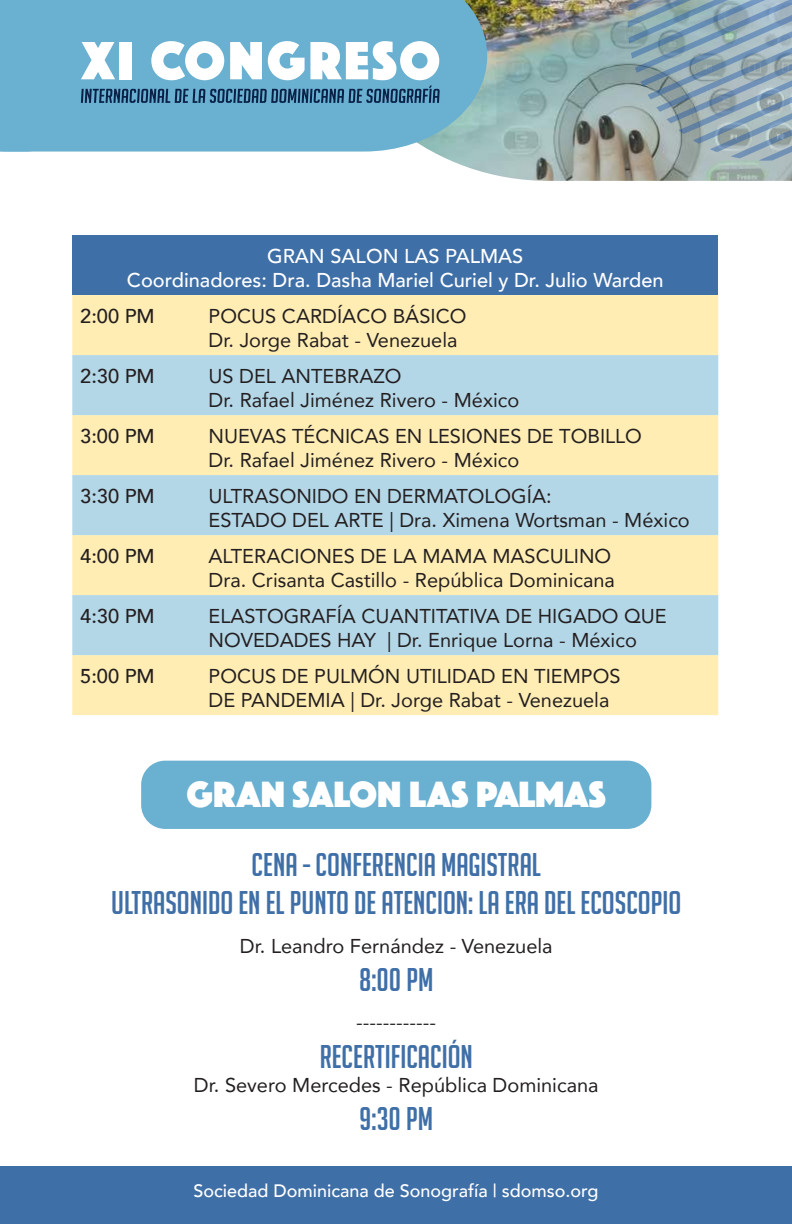
<style>
.page{position:relative;width:792px;height:1224px;background:#fff}
.page>*{position:absolute;margin:0;border:0;box-sizing:border-box;transform-origin:0 0}
.t1{font:38px "Phosphate Solid";color:#fff}
.t2{font:32px/38.4px "Big Noodle Titling";color:#3f6fa7;text-align:center}
.t3{font:20px/24px "Avenir";color:#231f20}
.t4{font:500 20px/24px "Avenir";color:#fff;text-align:center}
.t5{font:500 20px "Avenir";color:#231f20}
.t6{font:500 18px "Avenir";color:#fff}
</style>
<div class="page">
<img style="left:433px;top:0;width:359px;height:181px">
<svg style="left:32px;top:0;width:455px;height:152px;fill:#69b0d1"></svg>
<div style="left:0;top:0;width:32px;height:152px;background:#69b0d1"></div>
<svg style="left:628px;top:0;width:164px;height:161px"></svg>
<svg style="left:81px;top:42px;width:34px;height:37px"></svg>
<div style="left:119px;top:42px;width:12px;height:37px;background:#fff"></div>
<svg style="left:151px;top:41px;width:73px;height:39px"></svg>
<svg style="left:230px;top:42px;width:32px;height:37px"></svg>
<svg style="left:268px;top:41px;width:171px;height:39px"></svg>
<svg style="left:81px;top:86px;width:359px;height:17px"></svg>
<div style="left:0;top:1166px;width:792px;height:58px;background:#3f6fa7"></div>
<div style="left:72px;top:235px;width:646px;height:60px;background:#3f6fa7"></div>
<div style="left:72px;top:295px;width:646px;height:420px;background:#ffedb3"></div>
<svg style="left:72px;top:355px;width:646px;height:300px;fill:#b4d7e8"></svg>
<div style="left:141px;top:761px;width:510px;height:68px;background:#69b0d1;border-radius:24px"></div>
<p class="t4" style="left:127px;top:243px;width:538px">GRAN SALON LAS PALMAS<br>Coordinadores: Dra. Dasha Mariel Curiel y Dr. Julio Warden</p>
<p class="t5" style="left:80px;top:299px;width:76px">2:00 PM</p>
<p class="t3" style="left:209px;top:304px;width:259px">POCUS CARDÍACO BÁSICO<br>Dr. Jorge Rabat - Venezuela</p>
<p class="t5" style="left:80px;top:359px;width:76px">2:30 PM</p>
<p class="t3" style="left:209px;top:364px;width:312px">US DEL ANTEBRAZO<br>Dr. Rafael Jiménez Rivero - México</p>
<p class="t5" style="left:80px;top:419px;width:76px">3:00 PM</p>
<p class="t3" style="left:209px;top:424px;width:435px">NUEVAS TÉCNICAS EN LESIONES DE TOBILLO<br>Dr. Rafael Jiménez Rivero - México</p>
<p class="t5" style="left:80px;top:479px;width:76px">3:30 PM</p>
<p class="t3" style="left:209px;top:484px;width:483px">ULTRASONIDO EN DERMATOLOGÍA:<br>ESTADO DEL ARTE | Dra. Ximena Wortsman - México</p>
<p class="t5" style="left:80px;top:539px;width:76px">4:00 PM</p>
<p class="t3" style="left:209px;top:544px;width:408px">ALTERACIONES DE LA MAMA MASCULINO<br>Dra. Crisanta Castillo - República Dominicana</p>
<p class="t5" style="left:80px;top:599px;width:76px">4:30 PM</p>
<p class="t3" style="left:209px;top:604px;width:460px">ELASTOGRAFÍA CUANTITATIVA DE HIGADO QUE<br>NOVEDADES HAY | Dr. Enrique Lorna - México</p>
<p class="t5" style="left:80px;top:659px;width:76px">5:00 PM</p>
<p class="t3" style="left:209px;top:664px;width:414px">POCUS DE PULMÓN UTILIDAD EN TIEMPOS<br>DE PANDEMIA | Dr. Jorge Rabat - Venezuela</p>
<h1 class="t1" style="left:187px;top:767px;width:421px">GRAN SALON LAS PALMAS</h1>
<h2 class="t2" style="left:111px;top:845px;width:572px">CENA - CONFERENCIA MAGISTRAL<br>ULTRASONIDO EN EL PUNTO DE ATENCION: LA ERA DEL ECOSCOPIO</h2>
<p class="t3" style="left:240px;top:933px;width:314px">Dr. Leandro Fernández - Venezuela</p>
<h2 class="t2" style="left:359px;top:960px;width:76px">8:00 PM</h2>
<p class="t3" style="left:356px;top:1010px;width:81px">------------</p>
<h2 class="t2" style="left:320px;top:1037px;width:155px">RECERTIFICACIÓN</h2>
<p class="t3" style="left:194px;top:1072px;width:406px">Dr. Severo Mercedes - República Dominicana</p>
<h2 class="t2" style="left:359px;top:1100px;width:75px">9:30 PM</h2>
<p class="t6" style="left:193px;top:1175px;width:407px">Sociedad Dominicana de Sonografía | sdomso.org</p>
</div>
